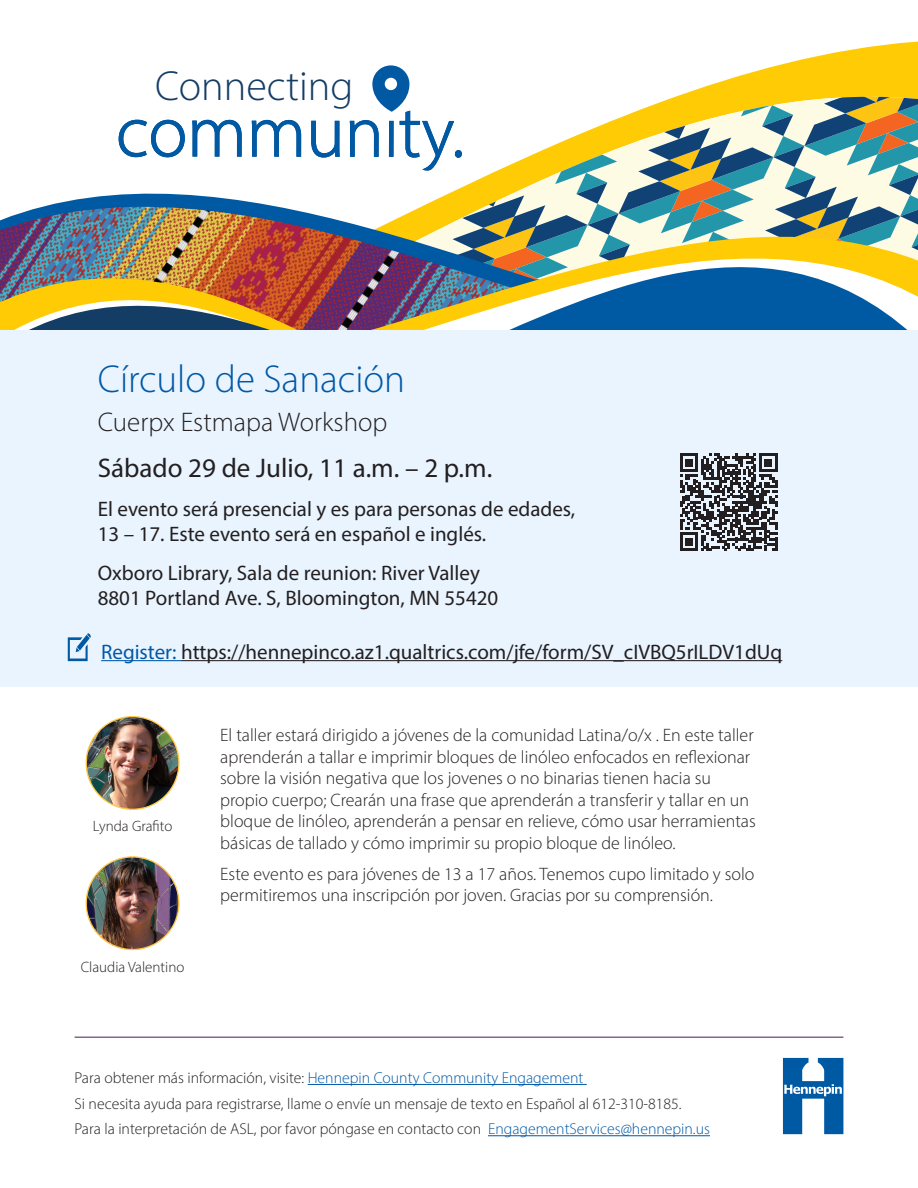
<style>
.page{position:relative;width:918px;height:1188px;background:#fff}
.page>*{position:absolute;margin:0;border:0;box-sizing:border-box;transform-origin:0 0}
.t1{font:300 42.15px "Myriad Pro";color:#143d66}
.Body{font:300 39px "Myriad Pro";color:#0158a6}
.Body-2{font:27px "Myriad Pro";color:#231f20}
.Body-3{font:300 27px "Myriad Pro";color:#231f20}
.Body-4{font:21px/25.2px "Myriad Pro";color:#231f20}
.Body-5{font:300 18px/21.6px "Myriad Pro";color:#231f20}
.Body-6{font:300 15.75px "Myriad Pro";color:#231f20}
.Body-7{font:300 15px "Myriad Pro";color:#231f20}
.s1{color:#0158a6}
</style>
<div class="page">
<img style="left:0;top:205px;width:50px;height:125px">
<svg style="left:50px;top:41px;width:868px;height:289px"></svg>
<div style="left:0;top:330px;width:918px;height:357px;background:#e9f4ff"></div>
<svg style="left:783px;top:1058px;width:60px;height:76px"></svg>
<hr style="left:101px;top:660px;width:80px;height:1px;background:#0158a6">
<hr style="left:181px;top:660px;width:601px;height:1px;background:#231f20">
<svg style="left:118px;top:119px;width:67px;height:39px"></svg>
<svg style="left:192px;top:119px;width:50px;height:38px"></svg>
<svg style="left:251px;top:119px;width:51px;height:38px"></svg>
<svg style="left:311px;top:120px;width:29px;height:38px"></svg>
<svg style="left:349px;top:65px;width:569px;height:265px"></svg>
<div style="left:455px;top:150px;width:7px;height:8px;border:1px solid #0159a3;border-radius:50%"></div>
<hr style="left:308px;top:1084px;width:279px;height:1px;background:#0158a6">
<hr style="left:488px;top:1135px;width:222px;height:1px;background:#0158a6">
<hr style="left:75px;top:1037px;width:768px;height:1px;background:#451b57">
<svg style="left:680px;top:453px;width:97px;height:98px"></svg>
<svg style="left:68px;top:633px;width:23px;height:28px"></svg>
<img style="left:86px;top:857px;width:93px;height:93px;border-radius:46px">
<img style="left:86px;top:717px;width:93px;height:92px;border-radius:46px">
<p class="t1" style="left:155px;top:60px;width:200px">Connecting</p>
<p class="Body" style="left:98px;top:356px;width:309px">Círculo de Sanación</p>
<p class="Body-3" style="left:98px;top:406px;width:291px">Cuerpx Estmapa Workshop</p>
<p class="Body-2" style="left:98px;top:451px;width:396px">Sábado 29 de Julio, 11 a.m. – 2 p.m.</p>
<p class="Body-4" style="left:98px;top:496px;width:479px">El evento será presencial y es para personas de edades,<br>13 – 17. Este evento será en español e inglés.</p>
<p class="Body-4" style="left:98px;top:560px;width:384px">Oxboro Library, Sala de reunion: River Valley</p>
<p class="Body-4" style="left:98px;top:585px;width:402px">8801 Portland Ave. S, Bloomington, MN 55420</p>
<p class="Body-4" style="left:101px;top:639px;width:683px"><span class="s1">Register:</span> https://hennepinco.az1.qualtrics.com/jfe/form/SV_cIVBQ5rILDV1dUq</p>
<p class="Body-7" style="left:93px;top:817px;width:81px">Lynda Grafito</p>
<p class="Body-7" style="left:81px;top:958px;width:105px">Claudia Valentino</p>
<p class="Body-5" style="left:220px;top:724px;width:537px">El taller estará dirigido a jóvenes de la comunidad Latina/o/x . En este taller aprenderán a tallar e imprimir bloques de linóleo enfocados en reflexionar sobre la visión negativa que los jovenes o no binarias tienen hacia su propio cuerpo; Crearán una frase que aprenderán a transferir y tallar en un bloque de linóleo, aprenderán a pensar en relieve, cómo usar herramientas básicas de tallado y cómo imprimir su propio bloque de linóleo.</p>
<p class="Body-5" style="left:220px;top:863px;width:536px">Este evento es para jóvenes de 13 a 17 años. Tenemos cupo limitado y solo permitiremos una inscripción por joven. Gracias por su comprensión.</p>
<p class="Body-6" style="left:75px;top:1068px;width:510px">Para obtener más información, visite: <span class="s1">Hennepin County Community Engagement</span></p>
<p class="Body-6" style="left:75px;top:1094px;width:609px">Si necesita ayuda para registrarse, llame o envíe un mensaje de texto en Español al 612-310-8185.</p>
<p class="Body-6" style="left:75px;top:1119px;width:637px">Para la interpretación de ASL, por favor póngase en contacto con <span class="s1">EngagementServices@hennepin.us</span></p>
</div>
